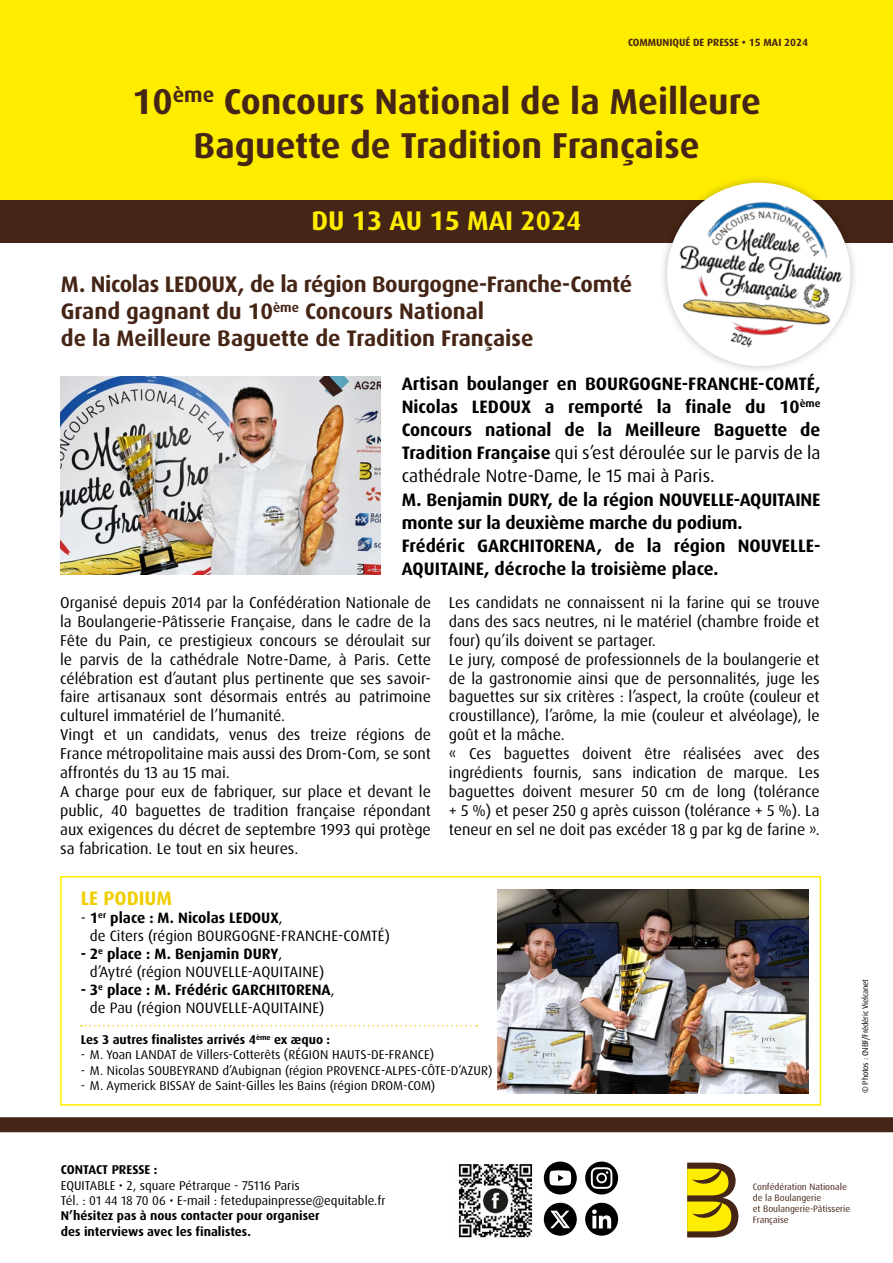
<style>
.page{position:relative;width:893px;height:1263px;background:#fff}
.page>*{position:absolute;margin:0;border:0;box-sizing:border-box;transform-origin:0 0}
.t1{font:700 36px/43.2px "Dax";color:#452516;text-align:center}
.t2{font:700 27px "Dax";color:#ffed00}
.t3{font:700 22.5px/27px "Dax";letter-spacing:-.005em;color:#452516}
.t4{font:700 19.5px "Dax";color:#efce00}
.t5{font:700 18px/23.1px "Dax";color:#000;text-align:justify}
.t6{font:18px/23.1px "Dax OT";color:#000}
.t7{font:15.75px/18.9px "Dax OT";color:#000}
.t8{font:15px "Dax OT";letter-spacing:.01em;color:#000}
.t9{font:700 15px "Dax";color:#000}
.t10{font:12.75px/15.3px "Dax OT";color:#000}
.t11{font:700 12.75px/15.3px "Dax";color:#000}
.t12{font:700 10.5px "Dax";color:#452516}
.t13{font:9.3px/11.1px "Dax OT";color:#452516}
.t14{font:8.25px "Dax OT";letter-spacing:-.025em;color:#000}
.s1{font-family:"Dax";font-weight:700}
.s2{font-family:"Dax OT";font-weight:400}
</style>
<div class="page">
<div style="left:0;top:176px;width:893px;height:66px;background:#452516"></div>
<div style="left:0;top:0;width:893px;height:199px;background:#ffed00"></div>
<div style="left:0;top:1117px;width:893px;height:15px;background:#452516"></div>
<img style="left:61px;top:376px;width:319px;height:199px">
<svg style="left:687px;top:1162px;width:51px;height:75px;background:#baa522"></svg>
<div style="left:60px;top:876px;width:761px;height:230px;border:2px solid #ffed00"></div>
<img style="left:497px;top:890px;width:312px;height:203px">
<svg style="left:81px;top:1025px;width:396px;height:1px"></svg>
<img style="left:458px;top:1164px;width:75px;height:74px">
<div style="left:544px;top:1203px;width:33px;height:33px;background:#000;border-radius:50%"></div>
<div style="left:544px;top:1161px;width:33px;height:33px;background:#000;border-radius:50%"></div>
<svg style="left:549px;top:1170px;width:22px;height:15px"></svg>
<svg style="left:585px;top:1161px;width:33px;height:33px"></svg>
<svg style="left:591px;top:1167px;width:21px;height:22px"></svg>
<div style="left:585px;top:1203px;width:33px;height:33px;background:#000;border-radius:50%"></div>
<svg style="left:592px;top:1209px;width:19px;height:19px"></svg>
<div style="left:659px;top:174px;width:200px;height:200px;background:#000;opacity:.25"></div>
<svg style="left:663px;top:179px;width:191px;height:4px"></svg>
<img style="left:663px;top:183px;width:191px;height:187px">
<svg style="left:550px;top:1210px;width:20px;height:18px"></svg>
<p class="t12" style="left:628px;top:36px;width:181px">COMMUNIQUÉ DE PRESSE • 15 MAI 2024</p>
<h1 class="t1" style="left:132px;top:80px;width:630px">10<sup>ème</sup> Concours National de la Meilleure<br>Baguette de Tradition Française</h1>
<h2 class="t2" style="left:311px;top:206px;width:271px">DU 13 AU 15 MAI 2024</h2>
<h3 class="t3" style="left:61px;top:271px;width:573px">M. Nicolas LEDOUX, de la région Bourgogne-Franche-Comté<br>Grand gagnant du 10<sup>ème</sup> Concours National<br>de la Meilleure Baguette de Tradition Française</h3>
<p class="t5" style="left:402px;top:373px;width:420px">Artisan boulanger en BOURGOGNE-FRANCHE-COMTÉ, Nicolas LEDOUX a remporté la finale du 10<sup>ème </sup>Concours national de la Meilleure Baguette de</p>
<p class="t6" style="left:402px;top:442px;width:420px"><span class="s1">Tradition Française</span> qui s’est déroulée sur le parvis de la cathédrale Notre-Dame, le 15 mai à Paris.</p>
<p class="t5" style="left:402px;top:488px;width:420px;text-align:left">M. Benjamin DURY, de la région NOUVELLE-AQUITAINE monte sur la deuxième marche du podium.<br>Frédéric GARCHITORENA, de la région NOUVELLE-AQUITAINE, décroche la troisième place.</p>
<p class="t7" style="left:60px;top:593px;width:373px">Organisé depuis 2014 par la Confédération Nationale de la Boulangerie-Pâtisserie Française, dans le cadre de la Fête du Pain, ce prestigieux concours se déroulait sur le parvis de la cathédrale Notre-Dame, à Paris. Cette célébration est d’autant plus pertinente que ses savoir&shy;faire artisanaux sont désormais entrés au patrimoine culturel immatériel de l’humanité.<br>Vingt et un candidats, venus des treize régions de France métropolitaine mais aussi des Drom-Com, se sont affrontés du 13 au 15 mai.<br>A charge pour eux de fabriquer, sur place et devant le public, 40 baguettes de tradition française répondant aux exigences du décret de septembre 1993 qui protège sa fabrication. Le tout en six heures.</p>
<p class="t7" style="left:449px;top:593px;width:372px">Les candidats ne connaissent ni la farine qui se trouve dans des sacs neutres, ni le matériel (chambre froide et four) qu’ils doivent se partager.<br>Le jury, composé de professionnels de la boulangerie et de la gastronomie ainsi que de personnalités, juge les baguettes sur six critères : l’aspect, la croûte (couleur et croustillance), l’arôme, la mie (couleur et alvéolage), le goût et la mâche.<br>« Ces baguettes doivent être réalisées avec des ingrédients fournis, sans indication de marque. Les baguettes doivent mesurer 50 cm de long (tolérance + 5 %) et peser 250 g après cuisson (tolérance + 5 %). La teneur en sel ne doit pas excéder 18 g par kg de farine ».</p>
<p class="t4" style="left:81px;top:887px;width:93px">LE PODIUM</p>
<p class="t9" style="left:81px;top:909px;width:203px"><span class="s2">-</span> 1<sup>er</sup> place : M. Nicolas LEDOUX<span class="s2">,</span></p>
<p class="t8" style="left:90px;top:926px;width:302px">de Citers (région BOURGOGNE-FRANCHE-COMTÉ)</p>
<p class="t9" style="left:81px;top:945px;width:203px">- 2<sup>e</sup> place : M. Benjamin DURY<span class="s2">,</span></p>
<p class="t8" style="left:90px;top:962px;width:236px">d’Aytré (région NOUVELLE-AQUITAINE)</p>
<p class="t9" style="left:81px;top:981px;width:255px">- 3<sup>e</sup> place : M. Frédéric GARCHITORENA<span class="s2">,</span></p>
<p class="t8" style="left:90px;top:998px;width:236px">de Pau (région NOUVELLE-AQUITAINE)</p>
<p class="t11" style="left:81px;top:1032px;width:251px">Les 3 autres finalistes arrivés 4<sup>ème</sup> ex æquo :</p>
<p class="t10" style="left:81px;top:1047px;width:355px">- M. Yoan LANDAT de Villers-Cotterêts (RÉGION HAUTS-DE-FRANCE)</p>
<p class="t10" style="left:81px;top:1063px;width:413px">- M. Nicolas SOUBEYRAND d’Aubignan (région PROVENCE-ALPES-CÔTE-D’AZUR)</p>
<p class="t10" style="left:81px;top:1078px;width:356px">- M. Aymerick BISSAY de Saint-Gilles les Bains (région DROM-COM)</p>
<p class="t14" style="left:860px;top:1093px;width:115px;rotate:-90deg">© Photos : CNBF/Frédéric Vielcanet</p>
<p class="t11" style="left:61px;top:1162px;width:98px">CONTACT PRESSE :</p>
<p class="t10" style="left:61px;top:1178px;width:326px">EQUITABLE • 2, square Pétrarque - 75116 Paris<br>Tél. : 01 44 18 70 06 • E-mail : fetedupainpresse@equitable.fr</p>
<p class="t11" style="left:61px;top:1208px;width:260px">N’hésitez pas à nous contacter pour organiser des interviews avec les finalistes.</p>
<p class="t13" style="left:753px;top:1181px;width:99px">Confédération Nationale de la Boulangerie<br>et Boulangerie-Pâtisserie<br>Française</p>
</div>
